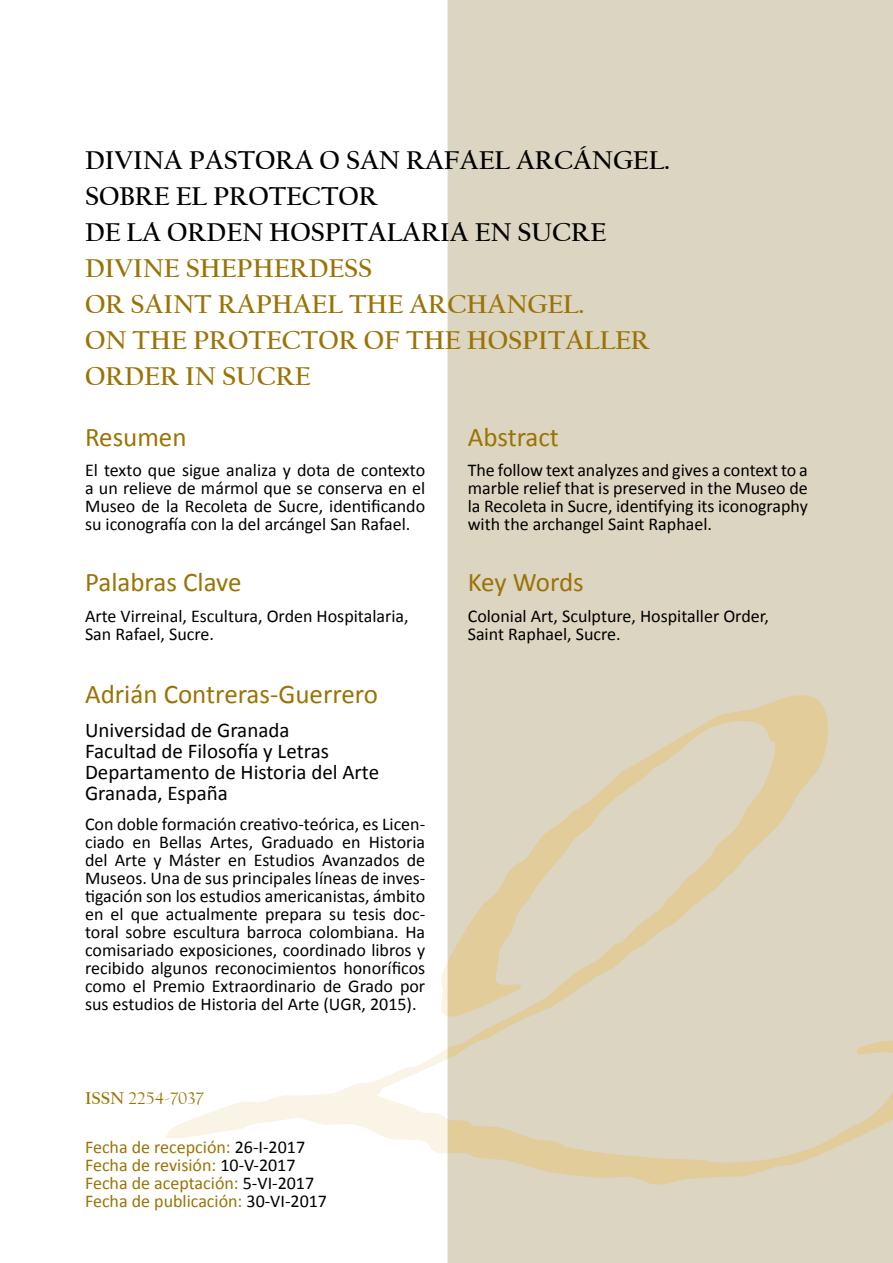
<style>
.page{position:relative;width:893px;height:1263px;background:#fff}
.page>*{position:absolute;margin:0;border:0;box-sizing:border-box;transform-origin:0 0}
.t1{font:700 27px/36px "Californian FB";color:#9b7305}
.t2{font:700 27px/36px "Californian FB";color:#000}
.t3{font:27px "Calibri";color:#9b7305}
.t4{font:21px/21px "Calibri";color:#000}
.t5{font:18px/18px "Calibri";color:#000;text-align:justify}
.t6{font:18px/18px "Calibri";color:#9b7305}
.t7{font:18px "Californian FB";color:#9b7305}
.s1{font-weight:700}
.s2{color:#000}
</style>
<div class="page">
<img style="left:166px;top:0;width:727px;height:1263px">
<h1 class="t2" style="left:85px;top:142px;width:587px">DIVINA PASTORA O SAN RAFAEL ARCÁNGEL.<br>SOBRE EL PROTECTOR<br>DE LA ORDEN HOSPITALARIA EN SUCRE</h1>
<h1 class="t1" style="left:85px;top:250px;width:567px">DIVINE SHEPHERDESS<br>OR SAINT RAPHAEL THE ARCHANGEL.<br>ON THE PROTECTOR OF THE HOSPITALLER<br>ORDER IN SUCRE</h1>
<h1 class="t3" style="left:85px;top:419px;width:103px">Resumen</h1>
<p class="t5" style="left:85px;top:461px;width:342px">El texto que sigue analiza y dota de contexto a un relieve de mármol que se conserva en el Museo de la Recoleta de Sucre, identificando su iconografía con la del arcángel San Rafael.</p>
<h1 class="t3" style="left:85px;top:565px;width:158px">Palabras Clave</h1>
<p class="t5" style="left:85px;top:607px;width:325px">Arte Virreinal, Escultura, Orden Hospitalaria,<br>San Rafael, Sucre.</p>
<h1 class="t3" style="left:85px;top:677px;width:295px">Adrián Contreras-Guerrero</h1>
<p class="t4" style="left:85px;top:719px;width:296px">Universidad de Granada<br>Facultad de Filosofía y Letras<br>Departamento de Historia del Arte<br>Granada, España</p>
<p class="t5" style="left:85px;top:815px;width:342px">Con doble formación creativo-teórica, es Licen&shy;ciado en Bellas Artes, Graduado en Historia del Arte y Máster en Estudios Avanzados de Museos. Una de sus principales líneas de inves&shy;tigación son los estudios americanistas, ámbito en el que actualmente prepara su tesis doc&shy;toral sobre escultura barroca colombiana. Ha comisariado exposiciones, coordinado libros y recibido algunos reconocimientos honoríficos como el Premio Extraordinario de Grado por sus estudios de Historia del Arte (UGR, 2015).</p>
<p class="t7" style="left:85px;top:1088px;width:120px"><span class="s1">ISSN</span> 2254-7037</p>
<p class="t6" style="left:85px;top:1138px;width:244px">Fecha de recepción: <span class="s2">26-I-2017<br></span>Fecha de revisión: <span class="s2">10-V-2017<br></span>Fecha de aceptación: <span class="s2">5-VI-2017<br></span>Fecha de publicación: <span class="s2">30-VI-2017</span></p>
<h1 class="t3" style="left:468px;top:419px;width:93px">Abstract</h1>
<p class="t5" style="left:468px;top:461px;width:342px">The follow text analyzes and gives a context to a marble relief that is preserved in the Museo de la Recoleta in Sucre, identifying its iconography with the archangel Saint Raphael.</p>
<h1 class="t3" style="left:468px;top:565px;width:118px">Key Words</h1>
<p class="t5" style="left:468px;top:607px;width:303px">Colonial Art, Sculpture, Hospitaller Order,<br>Saint Raphael, Sucre.</p>
</div>
